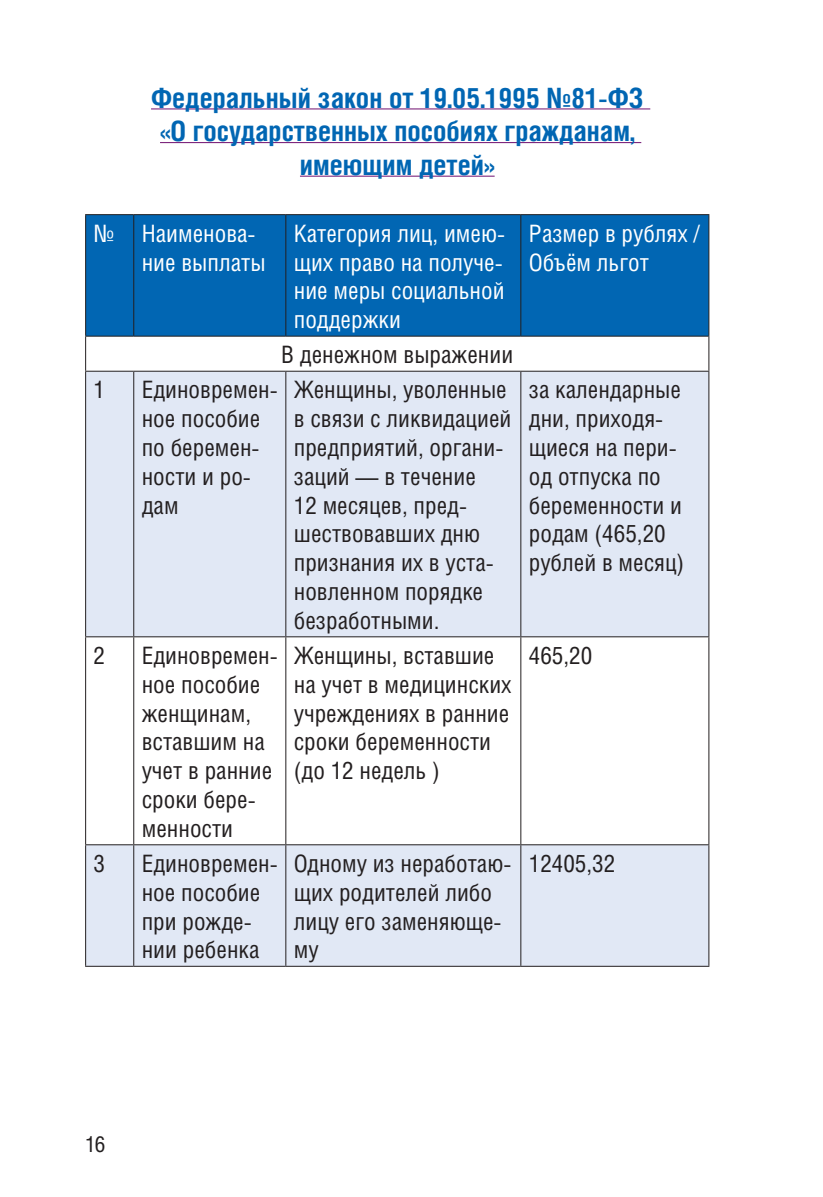
<style>
.page{position:relative;width:823px;height:1197px;background:#fff}
.page>*{position:absolute;margin:0;border:0;box-sizing:border-box;transform-origin:0 0}
.t1{font:700 28px/33.6px "Helios Cond";color:#0166b3;text-align:center}
.t2{font:24px/28.8px "Helios Cond";color:#231f20}
.t3{font:24px/28.8px "Helios Cond";color:#fff}
.t4{font:22px "Helios Cond";color:#231f20}
</style>
<div class="page">
<hr style="left:151px;top:108px;width:499px;height:1px;background:#7e287e">
<hr style="left:160px;top:142px;width:481px;height:1px;background:#7e287e">
<hr style="left:300px;top:176px;width:194px;height:1px;background:#7e287e">
<div style="left:86px;top:215px;width:622px;height:120px;background:#0166b3"></div>
<svg style="left:86px;top:371px;width:622px;height:594px;fill:#e1e8f5"></svg>
<hr style="left:85px;top:214px;width:49px;height:1px;background:#231f20">
<hr style="left:85px;top:215px;width:1px;height:120px;background:#231f20">
<hr style="left:134px;top:214px;width:152px;height:1px;background:#231f20">
<hr style="left:133px;top:215px;width:1px;height:120px;background:#231f20">
<hr style="left:286px;top:214px;width:234px;height:1px;background:#231f20">
<hr style="left:285px;top:215px;width:1px;height:120px;background:#231f20">
<hr style="left:520px;top:214px;width:189px;height:1px;background:#231f20">
<hr style="left:520px;top:215px;width:1px;height:120px;background:#231f20">
<hr style="left:708px;top:215px;width:1px;height:120px;background:#231f20">
<hr style="left:85px;top:335px;width:49px;height:1px;background:#231f20">
<hr style="left:85px;top:336px;width:1px;height:34px;background:#231f20">
<hr style="left:134px;top:335px;width:152px;height:1px;background:#231f20">
<hr style="left:286px;top:335px;width:234px;height:1px;background:#231f20">
<hr style="left:520px;top:335px;width:189px;height:1px;background:#231f20">
<hr style="left:708px;top:336px;width:1px;height:34px;background:#231f20">
<hr style="left:85px;top:637px;width:1px;height:207px;background:#231f20">
<hr style="left:133px;top:637px;width:1px;height:207px;background:#231f20">
<hr style="left:285px;top:637px;width:1px;height:207px;background:#231f20">
<hr style="left:520px;top:637px;width:1px;height:207px;background:#231f20">
<hr style="left:708px;top:637px;width:1px;height:207px;background:#231f20">
<hr style="left:85px;top:844px;width:49px;height:1px;background:#231f20">
<hr style="left:85px;top:845px;width:1px;height:120px;background:#231f20">
<hr style="left:134px;top:844px;width:152px;height:1px;background:#231f20">
<hr style="left:133px;top:845px;width:1px;height:120px;background:#231f20">
<hr style="left:286px;top:844px;width:234px;height:1px;background:#231f20">
<hr style="left:285px;top:845px;width:1px;height:120px;background:#231f20">
<hr style="left:520px;top:844px;width:189px;height:1px;background:#231f20">
<hr style="left:520px;top:845px;width:1px;height:120px;background:#231f20">
<hr style="left:708px;top:845px;width:1px;height:120px;background:#231f20">
<hr style="left:85px;top:965px;width:49px;height:1px;background:#231f20">
<hr style="left:134px;top:965px;width:152px;height:1px;background:#231f20">
<hr style="left:286px;top:965px;width:234px;height:1px;background:#231f20">
<hr style="left:520px;top:965px;width:189px;height:1px;background:#231f20">
<hr style="left:85px;top:370px;width:49px;height:1px;background:#231f20">
<hr style="left:85px;top:371px;width:1px;height:265px;background:#231f20">
<hr style="left:85px;top:636px;width:49px;height:1px;background:#231f20">
<hr style="left:134px;top:370px;width:152px;height:1px;background:#231f20">
<hr style="left:133px;top:371px;width:1px;height:265px;background:#231f20">
<hr style="left:134px;top:636px;width:152px;height:1px;background:#231f20">
<hr style="left:286px;top:370px;width:234px;height:1px;background:#231f20">
<hr style="left:285px;top:371px;width:1px;height:265px;background:#231f20">
<hr style="left:286px;top:636px;width:234px;height:1px;background:#231f20">
<hr style="left:520px;top:370px;width:189px;height:1px;background:#231f20">
<hr style="left:520px;top:371px;width:1px;height:265px;background:#231f20">
<hr style="left:708px;top:371px;width:1px;height:265px;background:#231f20">
<hr style="left:520px;top:636px;width:189px;height:1px;background:#231f20">
<p class="t1" style="left:151px;top:80px;width:493px">Федеральный закон от 19.05.1995 №81-ФЗ «О государственных пособиях гражданам, имеющим детей»</p>
<p class="t3" style="left:142px;top:218px;width:125px;text-indent:-48px">№ Наименова&shy;ние выплаты</p>
<p class="t3" style="left:294px;top:218px;width:213px;text-align:justify">Категория лиц, имею&shy;щих право на получе&shy;ние меры социальной поддержки</p>
<p class="t3" style="left:528px;top:218px;width:172px">Размер в рублях /<br>Объём льгот</p>
<p class="t2" style="left:281px;top:340px;width:233px">В денежном выражении</p>
<p class="t2" style="left:94px;top:375px;width:13px">1</p>
<p class="t2" style="left:142px;top:375px;width:137px">Единовремен&shy;ное пособие по беремен&shy;ности и ро&shy;дам</p>
<p class="t2" style="left:294px;top:375px;width:219px">Женщины, уволенные в связи с ликвидацией предприятий, органи&shy;заций — в течение<br>12 месяцев, пред&shy;шествовавших дню признания их в уста&shy;новленном порядке безработными.</p>
<p class="t2" style="left:528px;top:375px;width:157px">за календарные дни, приходя&shy;щиеся на пери&shy;од отпуска по беременности и родам (465,20 рублей в месяц)</p>
<p class="t2" style="left:94px;top:640px;width:13px">2</p>
<p class="t2" style="left:142px;top:640px;width:137px">Единовремен&shy;ное пособие женщинам, вставшим на учет в ранние сроки бере&shy;менности</p>
<p class="t2" style="left:294px;top:640px;width:219px">Женщины, вставшие на учет в медицинских учреждениях в ранние сроки беременности (до 12 недель )</p>
<p class="t2" style="left:528px;top:640px;width:65px">465,20</p>
<p class="t2" style="left:94px;top:848px;width:13px">3</p>
<p class="t2" style="left:142px;top:848px;width:137px">Единовремен&shy;ное пособие при рожде&shy;нии ребенка</p>
<p class="t2" style="left:294px;top:848px;width:219px">Одному из неработаю&shy;щих родителей либо лицу его заменяюще&shy;му</p>
<p class="t2" style="left:528px;top:848px;width:88px">12405,32</p>
<p class="t4" style="left:85px;top:1130px;width:22px">16</p>
</div>
